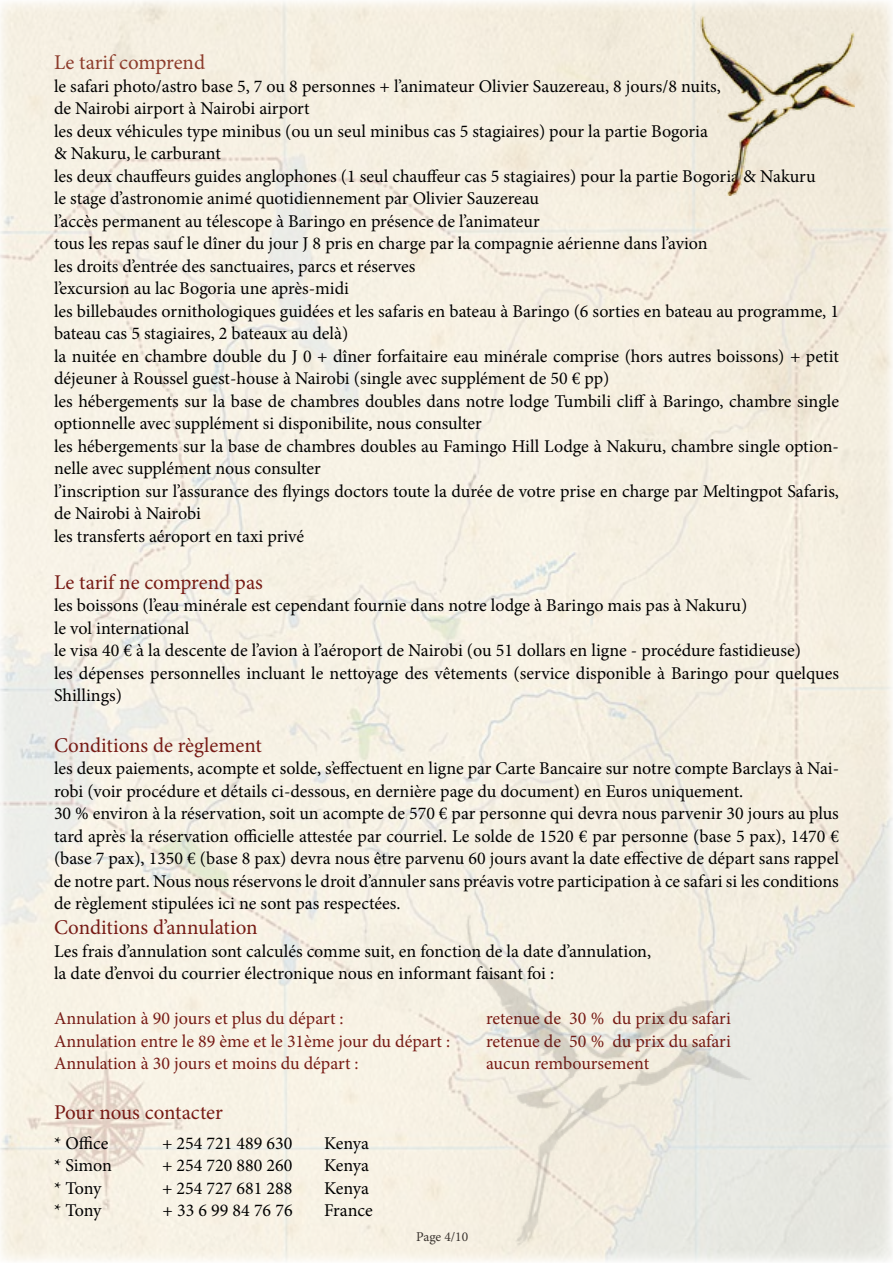
<style>
.page{position:relative;width:893px;height:1263px;background:#fff}
.page>*{position:absolute;margin:0;border:0;box-sizing:border-box;transform-origin:0 0}
.t1{font:21px "Minion Pro";letter-spacing:-.005em;color:#771b15}
.t2{font:21px "Minion Pro";color:#8d3c2c}
.t3{font:18px/22.5px "Minion Pro";color:#000}
.t4{font:18px "Minion Pro";color:#771b15}
.t5{font:13.5px "Minion Pro";letter-spacing:-.005em;color:#3a342f}
</style>
<div class="page">
<img style="left:0;top:1px;width:893px;height:1261px">
<img style="left:437px;top:903px;width:324px;height:347px">
<img style="left:693px;top:16px;width:162px;height:180px">
<p class="t2" style="left:54px;top:48px;width:153px">Le tarif comprend</p>
<p class="t3" style="left:54px;top:75px;width:787px">le safari photo/astro base 5, 7 ou 8 personnes + l’animateur Olivier Sauzereau, 8 jours/8 nuits,<br>de Nairobi airport à Nairobi airport<br>les deux véhicules type minibus (ou un seul minibus cas 5 stagiaires) pour la partie Bogoria<br>&amp; Nakuru, le carburant<br>les deux chauffeurs guides anglophones (1 seul chauffeur cas 5 stagiaires) pour la partie Bogoria &amp; Nakuru<br>le stage d’astronomie animé quotidiennement par Olivier Sauzereau<br>l’accès permanent au télescope à Baringo en présence de l’animateur<br>tous les repas sauf le dîner du jour J 8 pris en charge par la compagnie aérienne dans l’avion<br>les droits d’entrée des sanctuaires, parcs et réserves<br>l’excursion au lac Bogoria une après-midi<br>les billebaudes ornithologiques guidées et les safaris en bateau à Baringo (6 sorties en bateau au programme, 1 bateau cas 5 stagiaires, 2 bateaux au delà)<br>la nuitée en chambre double du J 0 + dîner forfaitaire eau minérale comprise (hors autres boissons) + petit déjeuner à Roussel guest-house à Nairobi (single avec supplément de 50 € pp)<br>les hébergements sur la base de chambres doubles dans notre lodge Tumbili cliff à Baringo, chambre single optionnelle avec supplément si disponibilite, nous consulter<br>les hébergements sur la base de chambres doubles au Famingo Hill Lodge à Nakuru, chambre single option&shy;nelle avec supplément nous consulter<br>l’inscription sur l’assurance des flyings doctors toute la durée de votre prise en charge par Meltingpot Safaris, de Nairobi à Nairobi<br>les transferts aéroport en taxi privé</p>
<p class="t1" style="left:54px;top:568px;width:210px">Le tarif ne comprend pas</p>
<p class="t3" style="left:54px;top:594px;width:786px">les boissons (l’eau minérale est cependant fournie dans notre lodge à Baringo mais pas à Nakuru)<br>le vol international<br>le visa 40 € à la descente de l’avion à l’aéroport de Nairobi (ou 51 dollars en ligne - procédure fastidieuse)<br>les dépenses personnelles incluant le nettoyage des vêtements (service disponible à Baringo pour quelques Shillings)</p>
<p class="t1" style="left:54px;top:731px;width:209px">Conditions de règlement</p>
<p class="t3" style="left:54px;top:757px;width:787px">les deux paiements, acompte et solde, s’effectuent en ligne par Carte Bancaire sur notre compte Barclays à Nai&shy;robi (voir procédure et détails ci-dessous, en dernière page du document) en Euros uniquement.<br>30 % environ à la réservation, soit un acompte de 570 € par personne qui devra nous parvenir 30 jours au plus tard après la réservation officielle attestée par courriel. Le solde de 1520 € par personne (base 5 pax), 1470 € (base 7 pax), 1350 € (base 8 pax) devra nous être parvenu 60 jours avant la date effective de départ sans rappel de notre part. Nous nous réservons le droit d’annuler sans préavis votre participation à ce safari si les conditions de règlement stipulées ici ne sont pas respectées.</p>
<p class="t1" style="left:54px;top:913px;width:205px">Conditions d’annulation</p>
<p class="t3" style="left:54px;top:940px;width:599px">Les frais d’annulation sont calculés comme suit, en fonction de la date d’annulation, la date d’envoi du courrier électronique nous en informant faisant foi :</p>
<p class="t4" style="left:54px;top:1006px;width:291px">Annulation à 90 jours et plus du départ :</p>
<p class="t4" style="left:486px;top:1006px;width:246px">retenue de 30 % du prix du safari</p>
<p class="t4" style="left:54px;top:1029px;width:398px">Annulation entre le 89 ème et le 31ème jour du départ :</p>
<p class="t4" style="left:486px;top:1029px;width:246px">retenue de 50 % du prix du safari</p>
<p class="t4" style="left:54px;top:1051px;width:306px">Annulation à 30 jours et moins du départ :</p>
<p class="t4" style="left:486px;top:1051px;width:165px">aucun remboursement</p>
<p class="t1" style="left:54px;top:1098px;width:170px">Pour nous contacter</p>
<p class="t3" style="left:54px;top:1131px;width:56px">* Office</p>
<p class="t3" style="left:162px;top:1131px;width:132px">+ 254 721 489 630</p>
<p class="t3" style="left:324px;top:1131px;width:46px">Kenya</p>
<p class="t3" style="left:54px;top:1154px;width:60px">* Simon</p>
<p class="t3" style="left:162px;top:1154px;width:132px">+ 254 720 880 260</p>
<p class="t3" style="left:324px;top:1154px;width:46px">Kenya</p>
<p class="t3" style="left:54px;top:1176px;width:49px">* Tony</p>
<p class="t3" style="left:162px;top:1176px;width:132px">+ 254 727 681 288</p>
<p class="t3" style="left:324px;top:1176px;width:46px">Kenya</p>
<p class="t3" style="left:54px;top:1199px;width:49px">* Tony</p>
<p class="t3" style="left:163px;top:1199px;width:131px">+ 33 6 99 84 76 76</p>
<p class="t3" style="left:324px;top:1199px;width:50px">France</p>
<p class="t5" style="left:416px;top:1227px;width:54px">Page 4/10</p>
</div>
